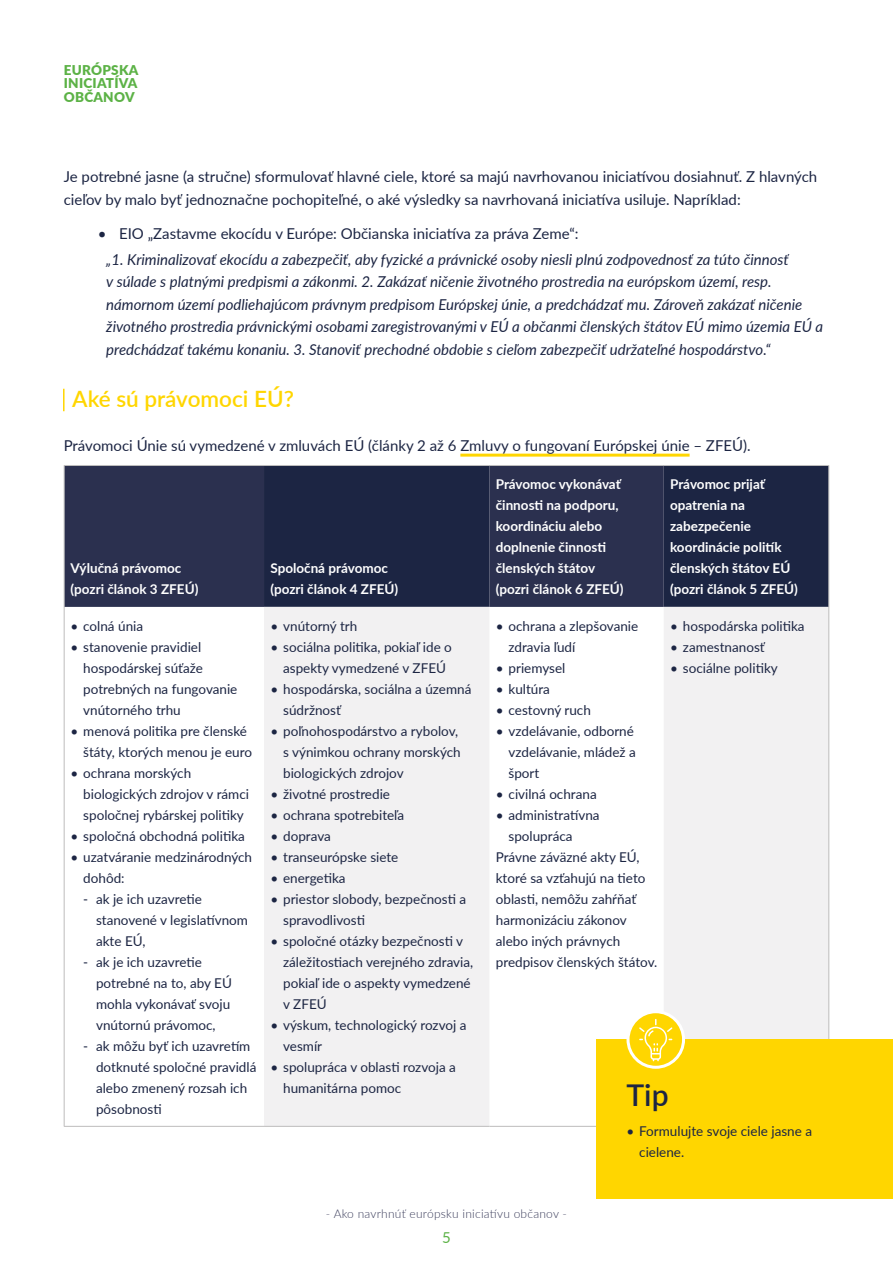
<style>
.page{position:relative;width:893px;height:1263px;background:#fff}
.page>*{position:absolute;margin:0;border:0;box-sizing:border-box;transform-origin:0 0}
.t1{font:600 30px "Lato";color:#1c2543}
.t2{font:600 22.5px "Lato";color:#ffd600}
.t3{font:italic 15px/22.5px "Lato";color:#1c2543}
.t4{font:15px/22.5px "Lato";color:#1c2543}
.t5{font:15px "Lato";color:#5cb246}
.t6{font:13.5px/21px "Lato";color:#1c2543}
.t7{font:700 13.5px/21px "Lato";color:#fff}
.t8{font:900 13.5px/13.5px "Lato";letter-spacing:.02em;color:#5cb246;text-align:justify}
.t9{font:300 12px "Lato";letter-spacing:.02em;color:#3c3e5c}
</style>
<div class="page">
<hr style="left:63px;top:389px;width:2px;height:22px;background:#ffd600">
<hr style="left:460px;top:454px;width:230px;height:3px;background:#ffd600">
<div style="left:65px;top:466px;width:199px;height:141px;background:#2b304f"></div>
<svg style="left:264px;top:466px;width:564px;height:141px;background:#212847"></svg>
<svg style="left:264px;top:607px;width:564px;height:519px;fill:#f2f1f2"></svg>
<hr style="left:64px;top:465px;width:200px;height:1px;background:#bdbcbc">
<hr style="left:64px;top:466px;width:1px;height:141px;background:#bdbcbc">
<hr style="left:264px;top:465px;width:225px;height:1px;background:#bdbcbc">
<hr style="left:489px;top:465px;width:175px;height:1px;background:#bdbcbc">
<hr style="left:664px;top:465px;width:165px;height:1px;background:#bdbcbc">
<hr style="left:828px;top:466px;width:1px;height:141px;background:#bdbcbc">
<hr style="left:64px;top:607px;width:1px;height:519px;background:#bdbcbc">
<hr style="left:828px;top:607px;width:1px;height:519px;background:#bdbcbc">
<hr style="left:64px;top:1126px;width:200px;height:1px;background:#bdbcbc">
<hr style="left:264px;top:1126px;width:225px;height:1px;background:#bdbcbc">
<hr style="left:489px;top:1126px;width:175px;height:1px;background:#bdbcbc">
<div style="left:597px;top:1039px;width:296px;height:160px;background:#ffd600"></div>
<svg style="left:628px;top:1012px;width:55px;height:55px"></svg>
<div style="left:626px;top:1010px;width:59px;height:59px;border:3px solid #fff;border-radius:50%"></div>
<svg style="left:639px;top:1019px;width:33px;height:42px"></svg>
<p class="t8" style="left:64px;top:62px;width:76px">EURÓPSKA INICIATÍVA OBČANOV</p>
<p class="t4" style="left:64px;top:165px;width:755px">Je potrebné jasne (a stručne) sformulovať hlavné ciele, ktoré sa majú navrhovanou iniciatívou dosiahnuť. Z hlavných cieľov by malo byť jednoznačne pochopiteľné, o aké výsledky sa navrhovaná iniciatíva usiluje. Napríklad:</p>
<p class="t4" style="left:98px;top:222px;width:482px">• EIO „Zastavme ekocídu v Európe: Občianska iniciatíva za práva Zeme“:</p>
<p class="t3" style="left:106px;top:247px;width:718px">„1. Kriminalizovať ekocídu a zabezpečiť, aby fyzické a právnické osoby niesli plnú zodpovednosť za túto činnosť<br>v súlade s platnými predpismi a zákonmi. 2. Zakázať ničenie životného prostredia na európskom území, resp. námornom území podliehajúcom právnym predpisom Európskej únie, a predchádzať mu. Zároveň zakázať ničenie životného prostredia právnickými osobami zaregistrovanými v EÚ a občanmi členských štátov EÚ mimo územia EÚ a predchádzať takému konaniu. 3. Stanoviť prechodné obdobie s cieľom zabezpečiť udržateľné hospodárstvo.“</p>
<h2 class="t2" style="left:72px;top:382px;width:223px">Aké sú právomoci EÚ?</h2>
<p class="t4" style="left:64px;top:433px;width:688px">Právomoci Únie sú vymedzené v zmluvách EÚ (články 2 až 6 Zmluvy o fungovaní Európskej únie – ZFEÚ).</p>
<p class="t7" style="left:71px;top:557px;width:129px">Výlučná právomoc (pozri článok 3 ZFEÚ)</p>
<p class="t7" style="left:270px;top:557px;width:129px">Spoločná právomoc (pozri článok 4 ZFEÚ)</p>
<p class="t6" style="left:71px;top:615px;width:74px">• colná únia</p>
<p class="t6" style="left:83px;top:636px;width:156px;text-indent:-13px">• stanovenie pravidiel hospodárskej súťaže potrebných na fungovanie vnútorného trhu</p>
<p class="t6" style="left:83px;top:720px;width:170px;text-indent:-13px">• menová politika pre členské štáty, ktorých menou je euro</p>
<p class="t6" style="left:83px;top:762px;width:167px;text-indent:-13px">• ochrana morských biologických zdrojov v rámci spoločnej rybárskej politiky</p>
<p class="t6" style="left:71px;top:825px;width:176px">• spoločná obchodná politika</p>
<p class="t6" style="left:83px;top:846px;width:170px;text-indent:-13px">• uzatváranie medzinárodných dohôd:</p>
<p class="t6" style="left:96px;top:888px;width:153px;text-indent:-13px">- ak je ich uzavretie stanovené v legislatívnom akte EÚ,</p>
<p class="t6" style="left:96px;top:951px;width:137px;text-indent:-13px">- ak je ich uzavretie potrebné na to, aby EÚ mohla vykonávať svoju vnútornú právomoc,</p>
<p class="t6" style="left:96px;top:1035px;width:162px;text-indent:-13px">- ak môžu byť ich uzavretím dotknuté spoločné pravidlá alebo zmenený rozsah ich pôsobnosti</p>
<p class="t6" style="left:270px;top:615px;width:88px">• vnútorný trh</p>
<p class="t6" style="left:270px;top:636px;width:183px;text-align:center">• sociálna politika, pokiaľ ide o aspekty vymedzené v ZFEÚ</p>
<p class="t6" style="left:283px;top:678px;width:190px;text-indent:-13px">• hospodárska, sociálna a územná súdržnosť</p>
<p class="t6" style="left:283px;top:720px;width:179px;text-indent:-13px">• poľnohospodárstvo a rybolov, s výnimkou ochrany morských biologických zdrojov</p>
<p class="t6" style="left:270px;top:783px;width:121px">• životné prostredie</p>
<p class="t6" style="left:270px;top:804px;width:135px">• ochrana spotrebiteľa</p>
<p class="t6" style="left:270px;top:825px;width:62px">• doprava</p>
<p class="t6" style="left:270px;top:846px;width:130px">• transeurópske siete</p>
<p class="t6" style="left:270px;top:867px;width:77px">• energetika</p>
<p class="t6" style="left:283px;top:888px;width:185px;text-indent:-13px">• priestor slobody, bezpečnosti a spravodlivosti</p>
<p class="t6" style="left:283px;top:930px;width:192px;text-indent:-13px">• spoločné otázky bezpečnosti v záležitostiach verejného zdravia, pokiaľ ide o aspekty vymedzené v ZFEÚ</p>
<p class="t6" style="left:283px;top:1014px;width:185px;text-indent:-13px">• výskum, technologický rozvoj a vesmír</p>
<p class="t6" style="left:283px;top:1056px;width:174px;text-indent:-13px">• spolupráca v oblasti rozvoja a humanitárna pomoc</p>
<p class="t7" style="left:496px;top:473px;width:129px">Právomoc vykonávať činnosti na podporu, koordináciu alebo doplnenie činnosti členských štátov (pozri článok 6 ZFEÚ)</p>
<p class="t7" style="left:670px;top:473px;width:129px">Právomoc prijať opatrenia na zabezpečenie koordinácie politík členských štátov EÚ (pozri článok 5 ZFEÚ)</p>
<p class="t6" style="left:509px;top:615px;width:131px;text-indent:-13px">• ochrana a zlepšovanie zdravia ľudí</p>
<p class="t6" style="left:496px;top:657px;width:71px">• priemysel</p>
<p class="t6" style="left:496px;top:678px;width:56px">• kultúra</p>
<p class="t6" style="left:496px;top:699px;width:97px">• cestovný ruch</p>
<p class="t6" style="left:509px;top:720px;width:129px;text-indent:-13px">• vzdelávanie, odborné vzdelávanie, mládež a šport</p>
<p class="t6" style="left:496px;top:783px;width:102px">• civilná ochrana</p>
<p class="t6" style="left:496px;top:804px;width:105px">• administratívna</p>
<p class="t6" style="left:509px;top:825px;width:66px">spolupráca</p>
<p class="t6" style="left:496px;top:846px;width:145px">Právne záväzné akty EÚ,</p>
<p class="t6" style="left:496px;top:867px;width:151px">ktoré sa vzťahujú na tieto</p>
<p class="t6" style="left:496px;top:888px;width:142px">oblasti, nemôžu zahŕňať</p>
<p class="t6" style="left:496px;top:909px;width:133px">harmonizáciu zákonov</p>
<p class="t6" style="left:496px;top:930px;width:126px">alebo iných právnych</p>
<p class="t6" style="left:496px;top:951px;width:163px">predpisov členských štátov.</p>
<p class="t6" style="left:670px;top:615px;width:136px">• hospodárska politika</p>
<p class="t6" style="left:670px;top:636px;width:96px">• zamestnanosť</p>
<p class="t6" style="left:670px;top:657px;width:109px">• sociálne politiky</p>
<h1 class="t1" style="left:626px;top:1073px;width:44px">Tip</h1>
<p class="t6" style="left:639px;top:1120px;width:174px;text-indent:-13px">• Formulujte svoje ciele jasne a cielene.</p>
<p class="t9" style="left:326px;top:1206px;width:243px">- Ako navrhnúť európsku iniciatívu občanov -</p>
<p class="t5" style="left:442px;top:1227px;width:10px">5</p>
</div>
